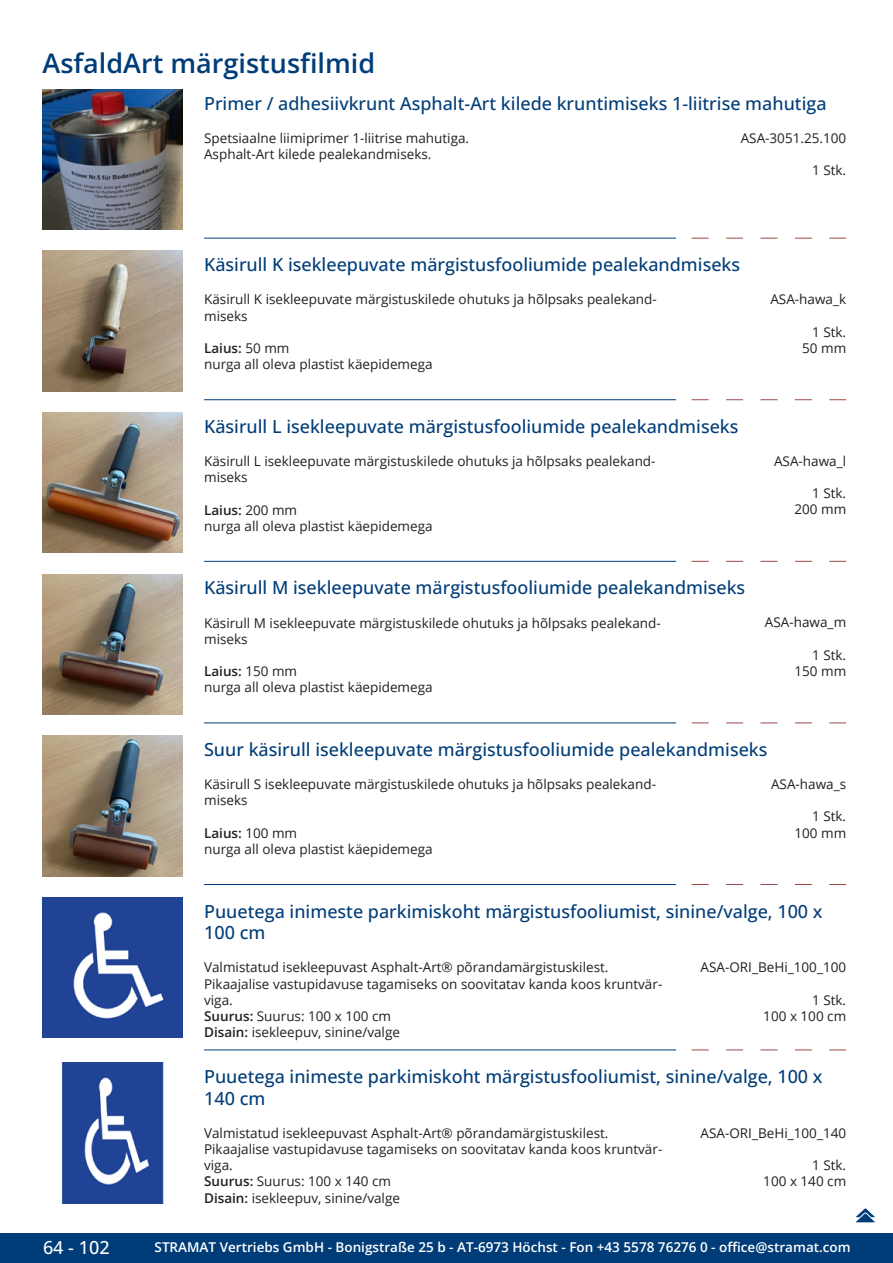
<style>
.page{position:relative;width:893px;height:1263px;background:#fff}
.page>*{position:absolute;margin:0;border:0;box-sizing:border-box;transform-origin:0 0}
.GruppeName{font:600 27px "Open Sans";color:#003d78}
.ArtikelName{font:500 18px/21.6px "Open Sans";color:#003d78}
.t1{font:500 18px "Open Sans";color:#fff}
.Beschreibung{font:13.5px/16.2px "Open Sans";color:#231f20}
.ArtikelNummer{font:13.5px "Open Sans";color:#231f20}
.t2{font:600 13.5px "Open Sans";color:#fff}
.s1{font-weight:600}
</style>
<div class="page">
<div style="left:0;top:1233px;width:893px;height:30px;background:#003d78"></div>
<img style="left:43px;top:89px;width:140px;height:141px">
<img style="left:43px;top:251px;width:140px;height:140px">
<svg style="left:692px;top:238px;width:17px;height:1px"></svg>
<svg style="left:726px;top:238px;width:17px;height:1px"></svg>
<svg style="left:760px;top:238px;width:17px;height:1px"></svg>
<svg style="left:795px;top:238px;width:17px;height:1px"></svg>
<svg style="left:829px;top:238px;width:17px;height:1px"></svg>
<hr style="left:204px;top:238px;width:472px;height:1px;background:#003d78">
<img style="left:43px;top:412px;width:140px;height:141px">
<svg style="left:692px;top:399px;width:17px;height:1px"></svg>
<svg style="left:726px;top:399px;width:17px;height:1px"></svg>
<svg style="left:760px;top:399px;width:17px;height:1px"></svg>
<svg style="left:795px;top:399px;width:17px;height:1px"></svg>
<svg style="left:829px;top:399px;width:17px;height:1px"></svg>
<hr style="left:204px;top:399px;width:472px;height:1px;background:#003d78">
<img style="left:43px;top:574px;width:140px;height:140px">
<svg style="left:692px;top:561px;width:17px;height:1px"></svg>
<svg style="left:726px;top:561px;width:17px;height:1px"></svg>
<svg style="left:760px;top:561px;width:17px;height:1px"></svg>
<svg style="left:795px;top:561px;width:17px;height:1px"></svg>
<svg style="left:829px;top:561px;width:17px;height:1px"></svg>
<hr style="left:204px;top:561px;width:472px;height:1px;background:#003d78">
<img style="left:43px;top:736px;width:140px;height:140px">
<svg style="left:692px;top:723px;width:17px;height:1px"></svg>
<svg style="left:726px;top:723px;width:17px;height:1px"></svg>
<svg style="left:760px;top:723px;width:17px;height:1px"></svg>
<svg style="left:795px;top:723px;width:17px;height:1px"></svg>
<svg style="left:829px;top:723px;width:17px;height:1px"></svg>
<hr style="left:204px;top:723px;width:472px;height:1px;background:#003d78">
<img style="left:43px;top:897px;width:140px;height:140px">
<svg style="left:692px;top:884px;width:17px;height:1px"></svg>
<svg style="left:726px;top:884px;width:17px;height:1px"></svg>
<svg style="left:760px;top:884px;width:17px;height:1px"></svg>
<svg style="left:795px;top:884px;width:17px;height:1px"></svg>
<svg style="left:829px;top:884px;width:17px;height:1px"></svg>
<hr style="left:204px;top:884px;width:472px;height:1px;background:#003d78">
<img style="left:61px;top:1063px;width:103px;height:140px">
<svg style="left:692px;top:1050px;width:17px;height:1px"></svg>
<svg style="left:726px;top:1050px;width:17px;height:1px"></svg>
<svg style="left:760px;top:1050px;width:17px;height:1px"></svg>
<svg style="left:795px;top:1050px;width:17px;height:1px"></svg>
<svg style="left:829px;top:1050px;width:17px;height:1px"></svg>
<hr style="left:204px;top:1050px;width:472px;height:1px;background:#003d78">
<svg style="left:855px;top:1208px;width:21px;height:15px"></svg>
<p class="GruppeName" style="left:43px;top:44px;width:334px">AsfaldArt märgistusfilmid</p>
<p class="ArtikelName" style="left:204px;top:92px;width:624px">Primer / adhesiivkrunt Asphalt-Art kilede kruntimiseks 1-liitrise mahutiga</p>
<p class="Beschreibung" style="left:204px;top:129px;width:267px">Spetsiaalne liimiprimer 1-liitrise mahutiga.<br>Asphalt-Art kilede pealekandmiseks.</p>
<p class="ArtikelNummer" style="left:741px;top:128px;width:107px">ASA-3051.25.100</p>
<p class="ArtikelNummer" style="left:812px;top:161px;width:36px">1 Stk.</p>
<p class="ArtikelName" style="left:204px;top:253px;width:538px">Käsirull K isekleepuvate märgistusfooliumide pealekandmiseks</p>
<p class="Beschreibung" style="left:204px;top:291px;width:454px">Käsirull K isekleepuvate märgistuskilede ohutuks ja hõlpsaks pealekand&shy;miseks</p>
<p class="Beschreibung" style="left:204px;top:340px;width:230px"><span class="s1">Laius:</span> 50 mm<br>nurga all oleva plastist käepidemega</p>
<p class="ArtikelName" style="left:204px;top:415px;width:536px">Käsirull L isekleepuvate märgistusfooliumide pealekandmiseks</p>
<p class="Beschreibung" style="left:204px;top:453px;width:453px">Käsirull L isekleepuvate märgistuskilede ohutuks ja hõlpsaks pealekand&shy;miseks</p>
<p class="Beschreibung" style="left:204px;top:501px;width:230px"><span class="s1">Laius:</span> 200 mm<br>nurga all oleva plastist käepidemega</p>
<p class="ArtikelName" style="left:204px;top:576px;width:543px">Käsirull M isekleepuvate märgistusfooliumide pealekandmiseks</p>
<p class="Beschreibung" style="left:204px;top:614px;width:458px">Käsirull M isekleepuvate märgistuskilede ohutuks ja hõlpsaks pealekand&shy;miseks</p>
<p class="Beschreibung" style="left:204px;top:663px;width:230px"><span class="s1">Laius:</span> 150 mm<br>nurga all oleva plastist käepidemega</p>
<p class="ArtikelNummer" style="left:770px;top:290px;width:77px">ASA-hawa_k</p>
<p class="ArtikelNummer" style="left:812px;top:322px;width:36px">1 Stk.</p>
<p class="ArtikelNummer" style="left:802px;top:339px;width:46px">50 mm</p>
<p class="ArtikelNummer" style="left:774px;top:452px;width:74px">ASA-hawa_l</p>
<p class="ArtikelNummer" style="left:812px;top:484px;width:36px">1 Stk.</p>
<p class="ArtikelNummer" style="left:794px;top:500px;width:53px">200 mm</p>
<p class="ArtikelNummer" style="left:765px;top:613px;width:83px">ASA-hawa_m</p>
<p class="ArtikelNummer" style="left:812px;top:646px;width:36px">1 Stk.</p>
<p class="ArtikelNummer" style="left:794px;top:662px;width:53px">150 mm</p>
<p class="ArtikelName" style="left:204px;top:738px;width:565px">Suur käsirull isekleepuvate märgistusfooliumide pealekandmiseks</p>
<p class="Beschreibung" style="left:204px;top:776px;width:453px">Käsirull S isekleepuvate märgistuskilede ohutuks ja hõlpsaks pealekand&shy;miseks</p>
<p class="Beschreibung" style="left:204px;top:824px;width:230px"><span class="s1">Laius:</span> 100 mm<br>nurga all oleva plastist käepidemega</p>
<p class="ArtikelNummer" style="left:771px;top:775px;width:77px">ASA-hawa_s</p>
<p class="ArtikelNummer" style="left:812px;top:807px;width:36px">1 Stk.</p>
<p class="ArtikelNummer" style="left:794px;top:823px;width:53px">100 mm</p>
<p class="ArtikelName" style="left:204px;top:900px;width:620px">Puuetega inimeste parkimiskoht märgistusfooliumist, sinine/valge, 100 x<br>100 cm</p>
<p class="Beschreibung" style="left:204px;top:959px;width:460px">Valmistatud isekleepuvast Asphalt-Art® põrandamärgistuskilest.<br>Pikaajalise vastupidavuse tagamiseks on soovitatav kanda koos kruntvär&shy;viga.<br><span class="s1">Suurus:</span> Suurus: 100 x 100 cm<br><span class="s1">Disain:</span> isekleepuv, sinine/valge</p>
<p class="ArtikelNummer" style="left:701px;top:958px;width:147px">ASA-ORI_BeHi_100_100</p>
<p class="ArtikelNummer" style="left:812px;top:990px;width:36px">1 Stk.</p>
<p class="ArtikelNummer" style="left:763px;top:1007px;width:84px">100 x 100 cm</p>
<p class="ArtikelName" style="left:204px;top:1065px;width:620px">Puuetega inimeste parkimiskoht märgistusfooliumist, sinine/valge, 100 x<br>140 cm</p>
<p class="Beschreibung" style="left:204px;top:1124px;width:460px">Valmistatud isekleepuvast Asphalt-Art® põrandamärgistuskilest.<br>Pikaajalise vastupidavuse tagamiseks on soovitatav kanda koos kruntvär&shy;viga.<br><span class="s1">Suurus:</span> Suurus: 100 x 140 cm<br><span class="s1">Disain:</span> isekleepuv, sinine/valge</p>
<p class="ArtikelNummer" style="left:701px;top:1123px;width:147px">ASA-ORI_BeHi_100_140</p>
<p class="ArtikelNummer" style="left:812px;top:1156px;width:36px">1 Stk.</p>
<p class="ArtikelNummer" style="left:763px;top:1172px;width:84px">100 x 140 cm</p>
<h2 class="t1" style="left:43px;top:1234px;width:68px">64 - 102</h2>
<p class="t2" style="left:155px;top:1238px;width:698px">STRAMAT Vertriebs GmbH - Bonigstraße 25 b - AT-6973 Höchst - Fon +43 5578 76276 0 - office@stramat.com</p>
</div>
